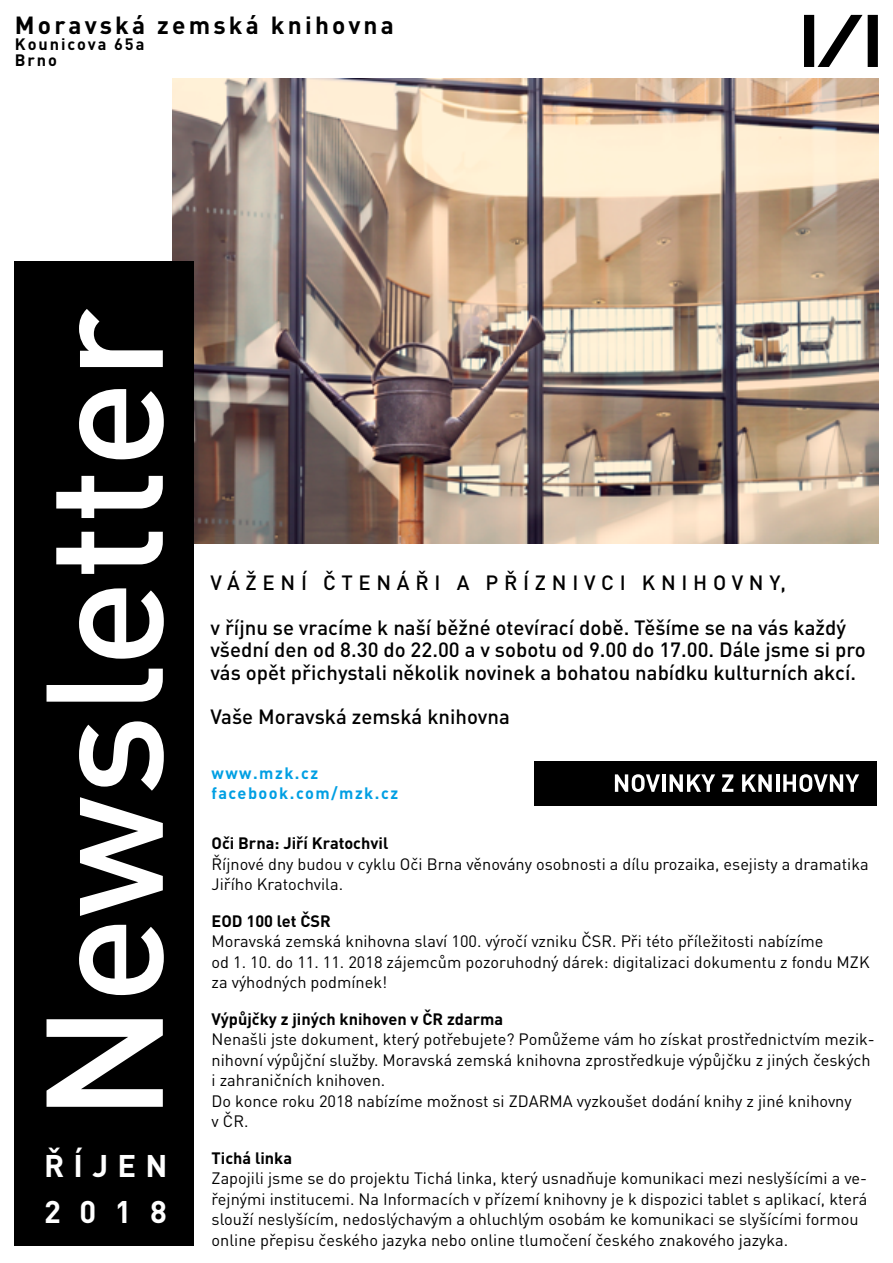
<style>
.page{position:relative;width:893px;height:1263px;background:#fff}
.page>*{position:absolute;margin:0;border:0;box-sizing:border-box;transform-origin:0 0}
.t1{font:500 163.35px "DIN Pro";color:#fff}
.t2{font:700 30.9px/45.5px "DIN Pro";letter-spacing:.3em;color:#fff}
.t3{font:700 24.45px "DIN Pro";letter-spacing:.13em;color:#000}
.t4{font:500 20.4px/22.5px "DIN Pro";color:#000}
.t5{font:500 20.4px "DIN Pro";letter-spacing:.28em;color:#000}
.t6{font:16.35px/20.4px "DIN Pro";color:#000}
.t7{font:700 16.35px "DIN Pro";color:#000}
.t8{font:700 16.35px/19.6px "DIN Pro";letter-spacing:.09em;color:#009fe3}
.t9{font:700 16.35px/16.4px "DIN Pro";letter-spacing:.12em;color:#000}
</style>
<div class="page">
<img style="left:172px;top:78px;width:706px;height:466px">
<div style="left:15px;top:261px;width:179px;height:984px;background:#000"></div>
<svg style="left:868px;top:15px;width:10px;height:52px"></svg>
<svg style="left:804px;top:15px;width:58px;height:52px"></svg>
<div style="left:535px;top:761px;width:342px;height:44px;background:#000"></div>
<svg style="left:615px;top:774px;width:45px;height:18px"></svg>
<hr style="left:662px;top:774px;width:3px;height:18px;background:#fff">
<svg style="left:670px;top:774px;width:45px;height:18px"></svg>
<svg style="left:722px;top:774px;width:11px;height:18px"></svg>
<svg style="left:742px;top:774px;width:30px;height:18px"></svg>
<hr style="left:776px;top:774px;width:3px;height:18px;background:#fff">
<svg style="left:783px;top:774px;width:76px;height:18px"></svg>
<h3 class="t3" style="left:15px;top:8px;width:381px">Moravská zemská knihovna</h3>
<p class="t9" style="left:15px;top:35px;width:131px">Kounicova 65a<br>Brno</p>
<h1 class="t1" style="left:-7px;top:1122px;width:815px;rotate:-90deg">Newsletter</h1>
<h2 class="t2" style="left:44px;top:1142px;width:125px">ŘÍJEN<br>2018</h2>
<p class="t5" style="left:211px;top:568px;width:577px">VÁŽENÍ ČTENÁŘI A PŘÍZNIVCI KNIHOVNY,</p>
<p class="t4" style="left:210px;top:615px;width:657px">v říjnu se vracíme k naší běžné otevírací době. Těšíme se na vás každý všední den od 8.30 do 22.00 a v sobotu od 9.00 do 17.00. Dále jsme si pro vás opět přichystali několik novinek a bohatou nabídku kulturních akcí.</p>
<p class="t4" style="left:210px;top:705px;width:301px">Vaše Moravská zemská knihovna</p>
<p class="t8" style="left:212px;top:763px;width:188px">www.mzk.cz facebook.com/mzk.cz</p>
<p class="t7" style="left:212px;top:832px;width:178px">Oči Brna: Jiří Kratochvil</p>
<p class="t6" style="left:212px;top:853px;width:659px">Říjnové dny budou v cyklu Oči Brna věnovány osobnosti a dílu prozaika, esejisty a dramatika<br>Jiřího Kratochvila.</p>
<p class="t7" style="left:212px;top:910px;width:121px">EOD 100 let ČSR</p>
<p class="t6" style="left:212px;top:930px;width:660px">Moravská zemská knihovna slaví 100. výročí vzniku ČSR. Při této příležitosti nabízíme<br>od 1. 10. do 11. 11. 2018 zájemcům pozoruhodný dárek: digitalizaci dokumentu z fondu MZK za výhodných podmínek!</p>
<p class="t7" style="left:212px;top:1008px;width:293px">Výpůjčky z jiných knihoven v ČR zdarma</p>
<p class="t6" style="left:212px;top:1028px;width:665px">Nenašli jste dokument, který potřebujete? Pomůžeme vám ho získat prostřednictvím mezik&shy;nihovní výpůjční služby. Moravská zemská knihovna zprostředkuje výpůjčku z jiných českých i zahraničních knihoven.<br>Do konce roku 2018 nabízíme možnost si ZDARMA vyzkoušet dodání knihy z jiné knihovny<br>v ČR.</p>
<p class="t7" style="left:212px;top:1147px;width:82px">Tichá linka</p>
<p class="t6" style="left:212px;top:1167px;width:657px">Zapojili jsme se do projektu Tichá linka, který usnadňuje komunikaci mezi neslyšícími a ve&shy;řejnými institucemi. Na Informacích v přízemí knihovny je k dispozici tablet s aplikací, která slouží neslyšícím, nedoslýchavým a ohluchlým osobám ke komunikaci se slyšícími formou online přepisu českého jazyka nebo online tlumočení českého znakového jazyka.</p>
</div>
